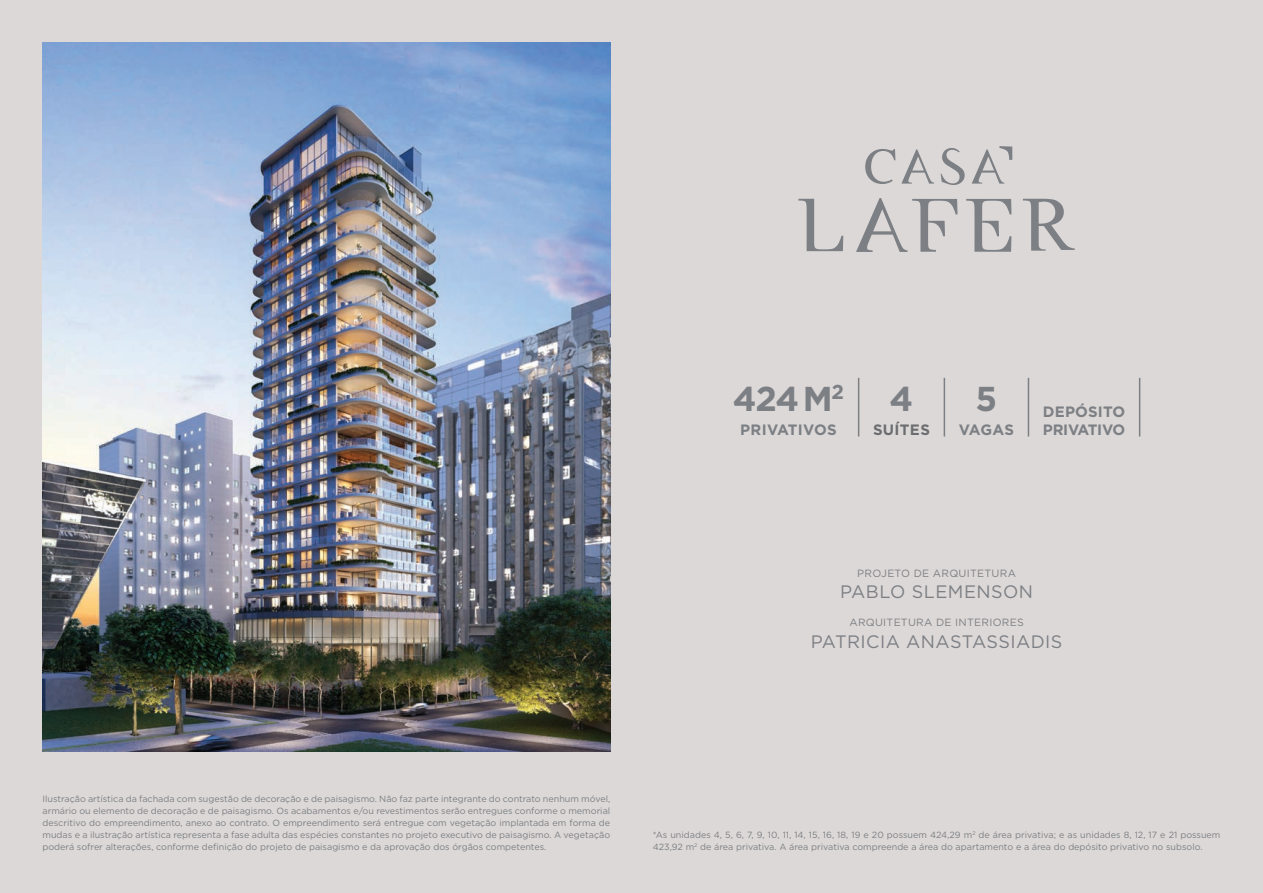
<style>
.page{position:relative;width:1263px;height:893px;background:#dcd8d7}
.page>*{position:absolute;margin:0;border:0;box-sizing:border-box;transform-origin:0 0}
.t1{font:700 34.5px "Gotham";color:#7c7f84}
.t2{font:18px "Gotham";letter-spacing:.025em;color:#7c7f84}
.t3{font:700 15px "Gotham";letter-spacing:-.005em;color:#7c7f84}
.t4{font:700 15px "Gotham";letter-spacing:.02em;color:#7c7f84}
.t5{font:700 15px "Gotham";letter-spacing:.02em;color:#6c6d70}
.t6{font:10.5px "Gotham";letter-spacing:.025em;color:#7c7f84}
.t7{font:9px/12px "Gotham";color:#7c7f84}
</style>
<div class="page">
<img style="left:43px;top:43px;width:567px;height:708px">
<svg style="left:901px;top:149px;width:33px;height:35px"></svg>
<svg style="left:941px;top:148px;width:24px;height:37px"></svg>
<svg style="left:865px;top:149px;width:30px;height:35px"></svg>
<svg style="left:972px;top:146px;width:40px;height:38px"></svg>
<svg style="left:798px;top:199px;width:45px;height:52px"></svg>
<svg style="left:966px;top:199px;width:45px;height:53px"></svg>
<svg style="left:1023px;top:199px;width:52px;height:52px"></svg>
<svg style="left:856px;top:198px;width:101px;height:54px"></svg>
<hr style="left:858px;top:378px;width:1px;height:58px;background:#7c7f84">
<hr style="left:944px;top:378px;width:1px;height:58px;background:#7c7f84">
<hr style="left:1028px;top:378px;width:1px;height:58px;background:#7c7f84">
<hr style="left:1139px;top:378px;width:1px;height:58px;background:#7c7f84">
<p class="t1" style="left:733px;top:376px;width:113px">424 M<sup>2</sup></p>
<p class="t4" style="left:740px;top:420px;width:98px">PRIVATIVOS</p>
<p class="t1" style="left:890px;top:376px;width:25px">4</p>
<p class="t5" style="left:873px;top:420px;width:58px">SUÍTES</p>
<p class="t1" style="left:975px;top:376px;width:23px">5</p>
<p class="t3" style="left:959px;top:420px;width:57px">VAGAS</p>
<p class="t3" style="left:1043px;top:402px;width:84px">DEPÓSITO</p>
<p class="t3" style="left:1043px;top:420px;width:84px">PRIVATIVO</p>
<p class="t6" style="left:857px;top:566px;width:160px">PROJETO DE ARQUITETURA</p>
<p class="t2" style="left:840px;top:580px;width:195px">PABLO SLEMENSON</p>
<p class="t6" style="left:849px;top:616px;width:176px">ARQUITETURA DE INTERIORES</p>
<p class="t2" style="left:811px;top:630px;width:253px">PATRICIA ANASTASSIADIS</p>
<p class="t7" style="left:43px;top:793px;width:569px;text-align:justify">Ilustração artística da fachada com sugestão de decoração e de paisagismo. Não faz parte integrante do contrato nenhum móvel, armário ou elemento de decoração e de paisagismo. Os acabamentos e/ou revestimentos serão entregues conforme o memorial descritivo do empreendimento, anexo ao contrato. O empreendimento será entregue com vegetação implantada em forma de mudas e a ilustração artística representa a fase adulta das espécies constantes no projeto executivo de paisagismo. A vegetação poderá sofrer alterações, conforme definição do projeto de paisagismo e da aprovação dos órgãos competentes.</p>
<p class="t7" style="left:653px;top:829px;width:569px">*As unidades 4, 5, 6, 7, 9, 10, 11, 14, 15, 16, 18, 19 e 20 possuem 424,29 m<sup>2</sup> de área privativa; e as unidades 8, 12, 17 e 21 possuem<br>423,92 m<sup>2</sup> de área privativa. A área privativa compreende a área do apartamento e a área do depósito privativo no subsolo.</p>
</div>
